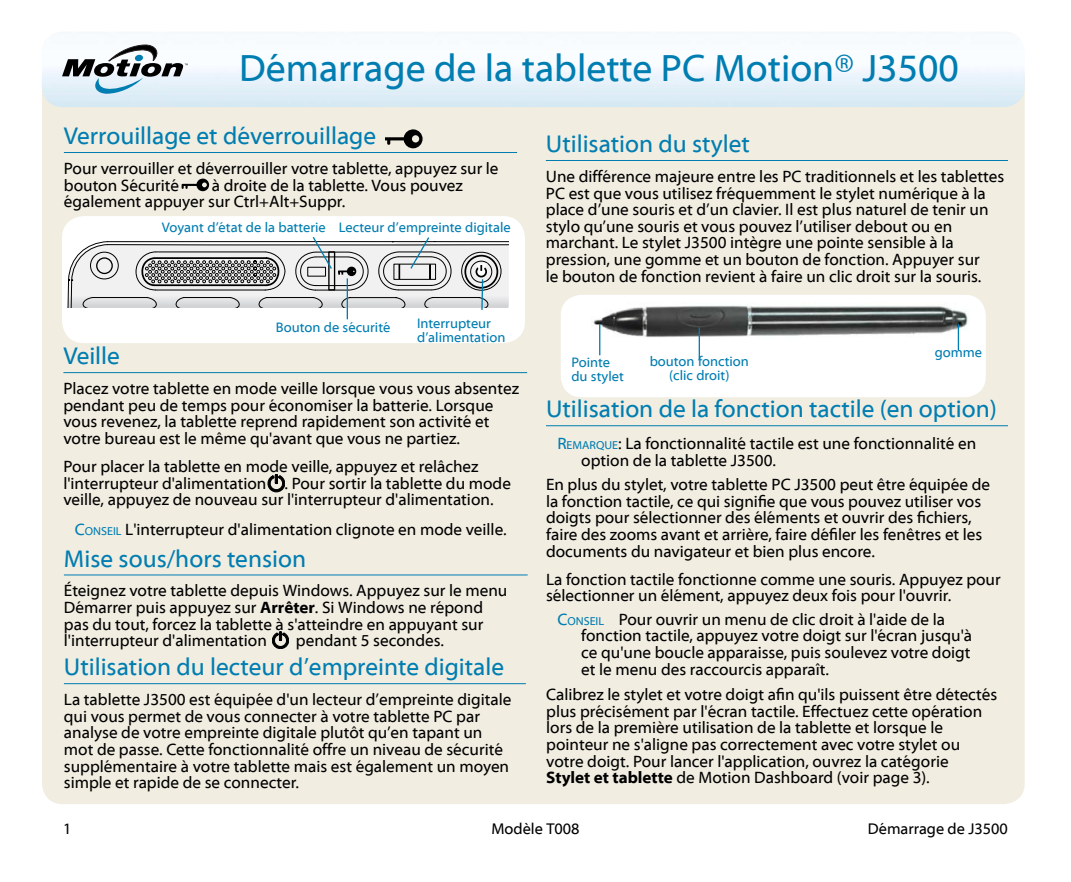
<style>
.page{position:relative;width:1071px;height:882px;background:#fff}
.page>*{position:absolute;margin:0;border:0;box-sizing:border-box;transform-origin:0 0}
.t1{font:38.5px "Myriad Web Pro";color:#007db1}
.t2{font:24.5px "Myriad Web Pro";color:#007db1}
.t3{font:16.62px/16.6px "Myriad Web Pro";color:#000}
.t4{font:15.75px "Myriad Web Pro";color:#000}
.t5{font:14px/14px "Myriad Web Pro";color:#007db1}
.s1{color:#007db1}
.s2{font-size:11.72px;color:#007db1}
.s3{font-weight:700}
</style>
<div class="page">
<div style="left:42px;top:57px;width:983px;height:747px;background:#f1ede1;border-radius:21px"></div>
<img style="left:42px;top:32px;width:983px;height:75px">
<hr style="left:63px;top:372px;width:464px;height:1px;background:#007db1">
<svg style="left:268px;top:474px;width:17px;height:18px"></svg>
<hr style="left:64px;top:152px;width:453px;height:1px;background:#007db1">
<svg style="left:182px;top:179px;width:27px;height:12px"></svg>
<svg style="left:385px;top:129px;width:38px;height:19px"></svg>
<hr style="left:546px;top:160px;width:462px;height:1px;background:#007db1">
<div style="left:561px;top:295px;width:425px;height:102px;background:#fff;border-radius:21px"></div>
<img style="left:593px;top:305px;width:375px;height:35px">
<hr style="left:699px;top:327px;width:1px;height:32px;background:#007db1">
<hr style="left:599px;top:324px;width:1px;height:31px;background:#007db1">
<svg style="left:958px;top:324px;width:1px;height:26px"></svg>
<hr style="left:546px;top:425px;width:462px;height:1px;background:#007db1">
<hr style="left:64px;top:683px;width:462px;height:1px;background:#007db1">
<hr style="left:64px;top:575px;width:464px;height:1px;background:#007db1">
<svg style="left:272px;top:632px;width:17px;height:17px"></svg>
<svg style="left:62px;top:45px;width:126px;height:49px"></svg>
<div style="left:63px;top:217px;width:461px;height:125px;background:#fff;border-radius:21px"></div>
<div style="left:62px;top:216px;width:463px;height:127px;border:2px solid #fff;border-radius:21px"></div>
<svg style="left:68px;top:237px;width:441px;height:83px"></svg>
<h1 class="t1" style="left:239px;top:47px;width:721px">Démarrage de la tablette PC Motion® J3500</h1>
<h2 class="t2" style="left:64px;top:123px;width:314px">Verrouillage et déverrouillage</h2>
<p class="t3" style="left:64px;top:160px;width:436px">Pour verrouiller et déverrouiller votre tablette, appuyez sur le bouton Sécurité</p>
<h2 class="t2" style="left:546px;top:131px;width:206px">Utilisation du stylet</h2>
<p class="t3" style="left:546px;top:168px;width:460px">Une différence majeure entre les PC traditionnels et les tablettes PC est que vous utilisez fréquemment le stylet numérique à la place d’une souris et d’un clavier. Il est plus naturel de tenir un stylo qu’une souris et vous pouvez l’utiliser debout ou en marchant. Le stylet J3500 intègre une pointe sensible à la pression, une gomme et un bouton de fonction. Appuyer sur<br>le bouton de fonction revient à faire un clic droit sur la souris.</p>
<p class="t3" style="left:64px;top:177px;width:401px;text-indent:148px">à droite de la tablette. Vous pouvez également appuyer sur Ctrl+Alt+Suppr.</p>
<p class="t5" style="left:162px;top:221px;width:350px">Voyant d’état de la batterie Lecteur d’empreinte digitale</p>
<p class="t5" style="left:276px;top:320px;width:116px">Bouton de sécurité</p>
<p class="t5" style="left:417px;top:317px;width:90px">Interrupteur d’alimentation</p>
<h2 class="t2" style="left:63px;top:343px;width:58px">Veille</h2>
<p class="t3" style="left:63px;top:381px;width:457px">Placez votre tablette en mode veille lorsque vous vous absentez pendant peu de temps pour économiser la batterie. Lorsque vous revenez, la tablette reprend rapidement son activité et votre bureau est le même qu'avant que vous ne partiez.</p>
<p class="t3" style="left:63px;top:458px;width:449px">Pour placer la tablette en mode veille, appuyez et relâchez l'interrupteur d'alimentation . Pour sortir la tablette du mode veille, appuyez de nouveau sur l'interrupteur d'alimentation.</p>
<p class="t3" style="left:75px;top:521px;width:433px"><span class="s1">C</span><span class="s2">ONSEIL</span> L'interrupteur d'alimentation clignote en mode veille.</p>
<p class="t5" style="left:935px;top:345px;width:49px">gomme</p>
<h2 class="t2" style="left:546px;top:396px;width:452px">Utilisation de la fonction tactile (en option)</h2>
<p class="t3" style="left:581px;top:435px;width:396px;text-indent:-24px"><span class="s1">R</span><span class="s2">EMARQUE</span>: La fonctionnalité tactile est une fonctionnalité en option de la tablette J3500.</p>
<p class="t3" style="left:546px;top:477px;width:446px">En plus du stylet, votre tablette PC J3500 peut être équipée de la fonction tactile, ce qui signifie que vous pouvez utiliser vos doigts pour sélectionner des éléments et ouvrir des fichiers, faire des zooms avant et arrière, faire défiler les fenêtres et les documents du navigateur et bien plus encore.</p>
<p class="t3" style="left:546px;top:571px;width:456px">La fonction tactile fonctionne comme une souris. Appuyez pour sélectionner un élément, appuyez deux fois pour l'ouvrir.</p>
<p class="t3" style="left:581px;top:611px;width:392px;text-indent:-24px"><span class="s1">C</span><span class="s2">ONSEIL</span> Pour ouvrir un menu de clic droit à l'aide de la fonction tactile, appuyez votre doigt sur l'écran jusqu'à ce qu'une boucle apparaisse, puis soulevez votre doigt</p>
<p class="t5" style="left:650px;top:355px;width:101px;text-align:center">bouton fonction (clic droit)</p>
<p class="t5" style="left:571px;top:355px;width:54px">Pointe du stylet</p>
<h2 class="t2" style="left:64px;top:545px;width:244px">Mise sous/hors tension</h2>
<p class="t3" style="left:64px;top:583px;width:445px">Éteignez votre tablette depuis Windows. Appuyez sur le menu Démarrer puis appuyez sur <span class="s3">Arrêter</span>. Si Windows ne répond pas du tout, forcez la tablette à s'atteindre en appuyant sur l'interrupteur d'alimentation</p>
<p class="t3" style="left:296px;top:633px;width:149px">pendant 5 secondes.</p>
<h2 class="t2" style="left:64px;top:654px;width:442px">Utilisation du lecteur d’empreinte digitale</h2>
<p class="t3" style="left:581px;top:661px;width:249px">et le menu des raccourcis apparaît.</p>
<p class="t3" style="left:64px;top:692px;width:449px">La tablette J3500 est équipée d'un lecteur d’empreinte digitale qui vous permet de vous connecter à votre tablette PC par analyse de votre empreinte digitale plutôt qu’en tapant un mot de passe. Cette fonctionnalité offre un niveau de sécurité supplémentaire à votre tablette mais est également un moyen simple et rapide de se connecter.</p>
<p class="t3" style="left:546px;top:687px;width:453px">Calibrez le stylet et votre doigt afin qu'ils puissent être détectés plus précisément par l'écran tactile. Effectuez cette opération lors de la première utilisation de la tablette et lorsque le pointeur ne s'aligne pas correctement avec votre stylet ou votre doigt. Pour lancer l'application, ouvrez la catégorie<br><span class="s3">Stylet et tablette</span> de Motion Dashboard (voir page 3).</p>
<p class="t4" style="left:63px;top:821px;width:10px">1</p>
<p class="t4" style="left:491px;top:821px;width:90px">Modèle T008</p>
<p class="t4" style="left:868px;top:821px;width:142px">Démarrage de J3500</p>
</div>
